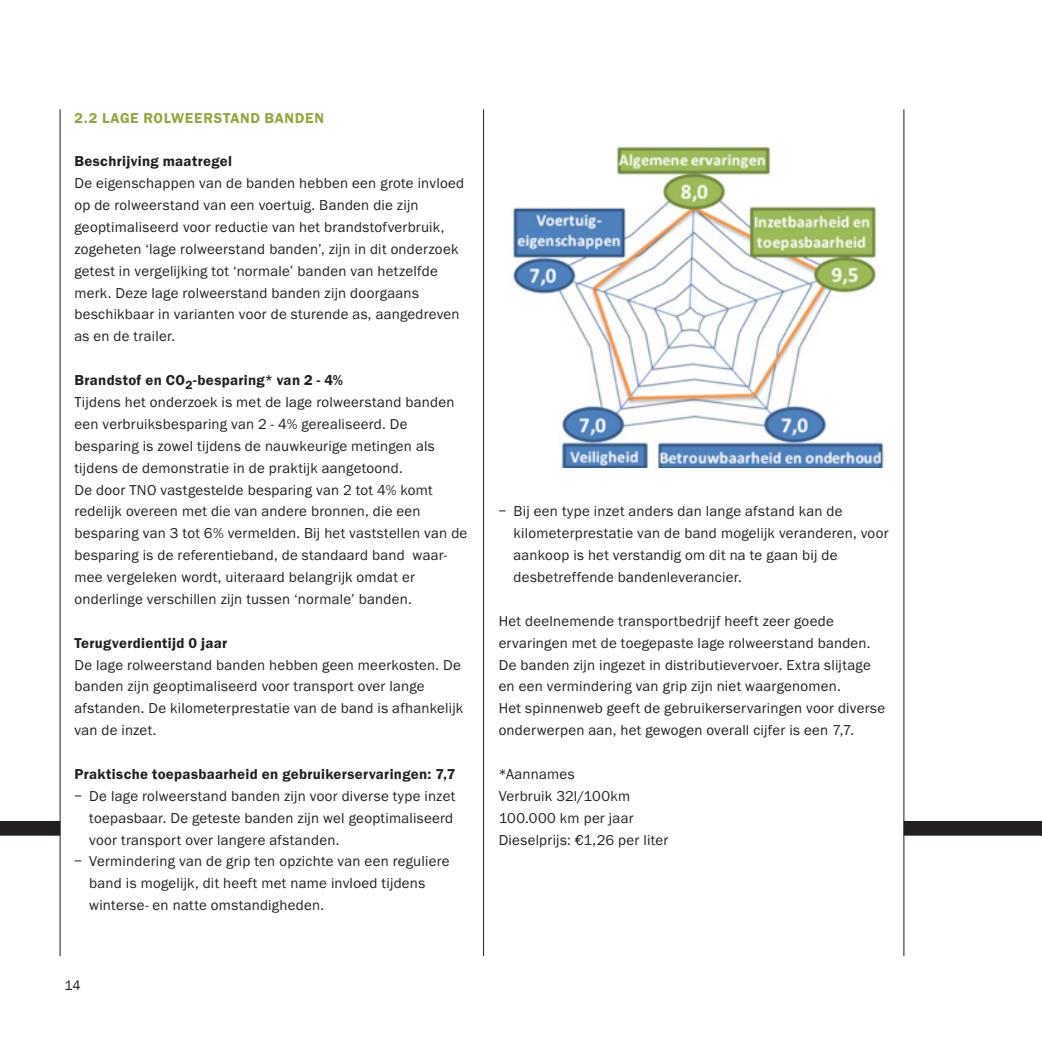
<style>
.page{position:relative;width:1042px;height:1042px;background:#fff}
.page>*{position:absolute;margin:0;border:0;box-sizing:border-box;transform-origin:0 0}
._06_TNO-Bodytekst{font:14.88px/21.9px "Franklin Goth EF";letter-spacing:.015em;color:#231f20}
._06_TNO-Bodytekst-2{font:600 14.88px "Franklin Goth EF";letter-spacing:.02em;color:#231f20}
._04_TNO-Tussenkop{font:600 14.88px "Franklin Goth EF";letter-spacing:.045em;color:#90a83d}
.t1{font:14px "Franklin Gothic";color:#231f20}
</style>
<div class="page">
<div style="left:903px;top:821px;width:139px;height:14px;background:#231f20"></div>
<div style="left:0;top:821px;width:60px;height:14px;background:#231f20"></div>
<hr style="left:483px;top:109px;width:1px;height:847px;background:#231f20">
<hr style="left:60px;top:109px;width:1px;height:847px;background:#231f20">
<hr style="left:903px;top:109px;width:1px;height:847px;background:#231f20">
<img style="left:513px;top:147px;width:371px;height:321px">
<p class="_04_TNO-Tussenkop" style="left:74px;top:109px;width:251px">2.2 LAGE ROLWEERSTAND BANDEN</p>
<p class="_06_TNO-Bodytekst-2" style="left:74px;top:153px;width:159px">Beschrijving maatregel</p>
<p class="_06_TNO-Bodytekst" style="left:74px;top:173px;width:391px">De eigenschappen van de banden hebben een grote invloed op de rolweerstand van een voertuig. Banden die zijn geoptimaliseerd voor reductie van het brandstofverbruik, zogeheten ‘lage rolweerstand banden’, zijn in dit onderzoek getest in vergelijking tot ‘normale’ banden van hetzelfde merk. Deze lage rolweerstand banden zijn doorgaans beschikbaar in varianten voor de sturende as, aangedreven as en de trailer.</p>
<p class="_06_TNO-Bodytekst-2" style="left:74px;top:372px;width:270px">Brandstof en CO<sub>2</sub>-besparing* van 2 - 4%</p>
<p class="_06_TNO-Bodytekst" style="left:74px;top:391px;width:381px">Tijdens het onderzoek is met de lage rolweerstand banden een verbruiksbesparing van 2 - 4% gerealiseerd. De besparing is zowel tijdens de nauwkeurige metingen als tijdens de demonstratie in de praktijk aangetoond.</p>
<p class="_06_TNO-Bodytekst" style="left:74px;top:479px;width:394px">De door TNO vastgestelde besparing van 2 tot 4% komt redelijk overeen met die van andere bronnen, die een besparing van 3 tot 6% vermelden. Bij het vaststellen van de besparing is de referentieband, de standaard band waar&shy;mee vergeleken wordt, uiteraard belangrijk omdat er onderlinge verschillen zijn tussen ‘normale’ banden.</p>
<p class="_06_TNO-Bodytekst-2" style="left:74px;top:634px;width:154px">Terugverdientijd 0 jaar</p>
<p class="_06_TNO-Bodytekst" style="left:74px;top:654px;width:390px">De lage rolweerstand banden hebben geen meerkosten. De banden zijn geoptimaliseerd voor transport over lange afstanden. De kilometerprestatie van de band is afhankelijk van de inzet.</p>
<p class="_06_TNO-Bodytekst-2" style="left:74px;top:765px;width:383px">Praktische toepasbaarheid en gebruikerservaringen: 7,7</p>
<p class="_06_TNO-Bodytekst" style="left:89px;top:785px;width:367px;text-indent:-15px">− De lage rolweerstand banden zijn voor diverse type inzet toepasbaar. De geteste banden zijn wel geoptimaliseerd voor transport over langere afstanden.</p>
<p class="_06_TNO-Bodytekst" style="left:89px;top:851px;width:362px;text-indent:-15px">− Vermindering van de grip ten opzichte van een reguliere band is mogelijk, dit heeft met name invloed tijdens winterse- en natte omstandigheden.</p>
<p class="t1" style="left:65px;top:976px;width:17px">14</p>
<p class="_06_TNO-Bodytekst" style="left:513px;top:501px;width:376px;text-indent:-15px">− Bij een type inzet anders dan lange afstand kan de kilometerprestatie van de band mogelijk veranderen, voor aankoop is het verstandig om dit na te gaan bij de desbetreffende bandenleverancier.</p>
<p class="_06_TNO-Bodytekst" style="left:499px;top:610px;width:373px">Het deelnemende transportbedrijf heeft zeer goede ervaringen met de toegepaste lage rolweerstand banden.</p>
<p class="_06_TNO-Bodytekst" style="left:499px;top:654px;width:374px">De banden zijn ingezet in distributievervoer. Extra slijtage</p>
<p class="_06_TNO-Bodytekst" style="left:499px;top:676px;width:344px">en een vermindering van grip zijn niet waargenomen.</p>
<p class="_06_TNO-Bodytekst" style="left:499px;top:698px;width:388px">Het spinnenweb geeft de gebruikerservaringen voor diverse onderwerpen aan, het gewogen overall cijfer is een 7,7.</p>
<p class="_06_TNO-Bodytekst" style="left:499px;top:763px;width:77px">*Aannames</p>
<p class="_06_TNO-Bodytekst" style="left:499px;top:785px;width:133px">Verbruik 32l/100km</p>
<p class="_06_TNO-Bodytekst" style="left:499px;top:807px;width:136px">100.000 km per jaar</p>
<p class="_06_TNO-Bodytekst" style="left:499px;top:829px;width:171px">Dieselprijs: €1,26 per liter</p>
</div>
